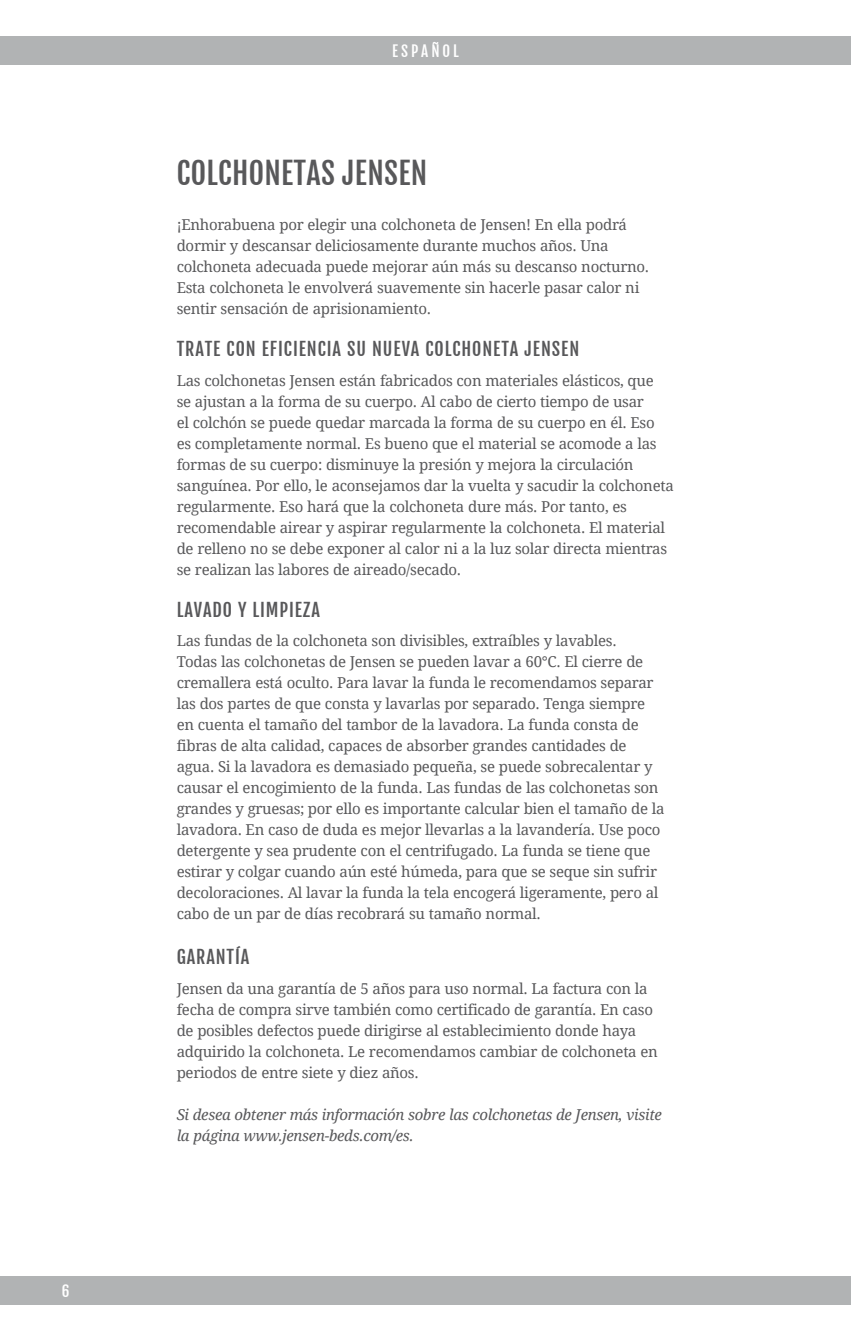
<style>
.page{position:relative;width:851px;height:1344px;background:#fff}
.page>*{position:absolute;margin:0;border:0;box-sizing:border-box;transform-origin:0 0}
.t1{font:30px "Fjalla One";letter-spacing:.01em;color:#58585a}
.t2{font:18px "Fjalla One";letter-spacing:.05em;color:#58585a}
.t3{font:15px/21px "Droid Serif";letter-spacing:-.02em;color:#58585a}
.t4{font:italic 15px/21px "Droid Serif";letter-spacing:-.02em;color:#58585a}
.t5{font:15px "Fjalla One";letter-spacing:.2em;color:#fff}
</style>
<div class="page">
<div style="left:0;top:36px;width:850px;height:28px;background:#b1b3b4"></div>
<div style="left:0;top:1276px;width:850px;height:28px;background:#b1b3b4"></div>
<p class="t5" style="left:62px;top:1282px;width:9px">6</p>
<p class="t5" style="left:392px;top:42px;width:68px">ESPAÑOL</p>
<p class="t1" style="left:177px;top:155px;width:252px">COLCHONETAS JENSEN</p>
<p class="t3" style="left:177px;top:214px;width:474px">¡Enhorabuena por elegir una colchoneta de Jensen! En ella podrá dormir y descansar deliciosamente durante muchos años. Una colchoneta adecuada puede mejorar aún más su descanso nocturno.<br>Esta colchoneta le envolverá suavemente sin hacerle pasar calor ni sentir sensación de aprisionamiento.</p>
<p class="t2" style="left:177px;top:338px;width:404px">TRATE CON EFICIENCIA SU NUEVA COLCHONETA JENSEN</p>
<p class="t3" style="left:177px;top:369px;width:498px">Las colchonetas Jensen están fabricados con materiales elásticos, que<br>se ajustan a la forma de su cuerpo. Al cabo de cierto tiempo de usar<br>el colchón se puede quedar marcada la forma de su cuerpo en él. Eso<br>es completamente normal. Es bueno que el material se acomode a las formas de su cuerpo: disminuye la presión y mejora la circulación sanguínea. Por ello, le aconsejamos dar la vuelta y sacudir la colchoneta regularmente. Eso hará que la colchoneta dure más. Por tanto, es recomendable airear y aspirar regularmente la colchoneta. El material de relleno no se debe exponer al calor ni a la luz solar directa mientras se realizan las labores de aireado/secado.</p>
<p class="t2" style="left:177px;top:598px;width:145px">LAVADO Y LIMPIEZA</p>
<p class="t3" style="left:177px;top:630px;width:489px">Las fundas de la colchoneta son divisibles, extraíbles y lavables.<br>Todas las colchonetas de Jensen se pueden lavar a 60°C. El cierre de cremallera está oculto. Para lavar la funda le recomendamos separar las dos partes de que consta y lavarlas por separado. Tenga siempre en cuenta el tamaño del tambor de la lavadora. La funda consta de fibras de alta calidad, capaces de absorber grandes cantidades de agua. Si la lavadora es demasiado pequeña, se puede sobrecalentar y causar el encogimiento de la funda. Las fundas de las colchonetas son grandes y gruesas; por ello es importante calcular bien el tamaño de la lavadora. En caso de duda es mejor llevarlas a la lavandería. Use poco detergente y sea prudente con el centrifugado. La funda se tiene que estirar y colgar cuando aún esté húmeda, para que se seque sin sufrir decoloraciones. Al lavar la funda la tela encogerá ligeramente, pero al cabo de un par de días recobrará su tamaño normal.</p>
<p class="t2" style="left:177px;top:946px;width:74px">GARANTÍA</p>
<p class="t3" style="left:177px;top:977px;width:482px">Jensen da una garantía de 5 años para uso normal. La factura con la fecha de compra sirve también como certificado de garantía. En caso de posibles defectos puede dirigirse al establecimiento donde haya adquirido la colchoneta. Le recomendamos cambiar de colchoneta en periodos de entre siete y diez años.</p>
<p class="t4" style="left:177px;top:1104px;width:486px">Si desea obtener más información sobre las colchonetas de Jensen, visite la página www.jensen-beds.com/es.</p>
</div>
